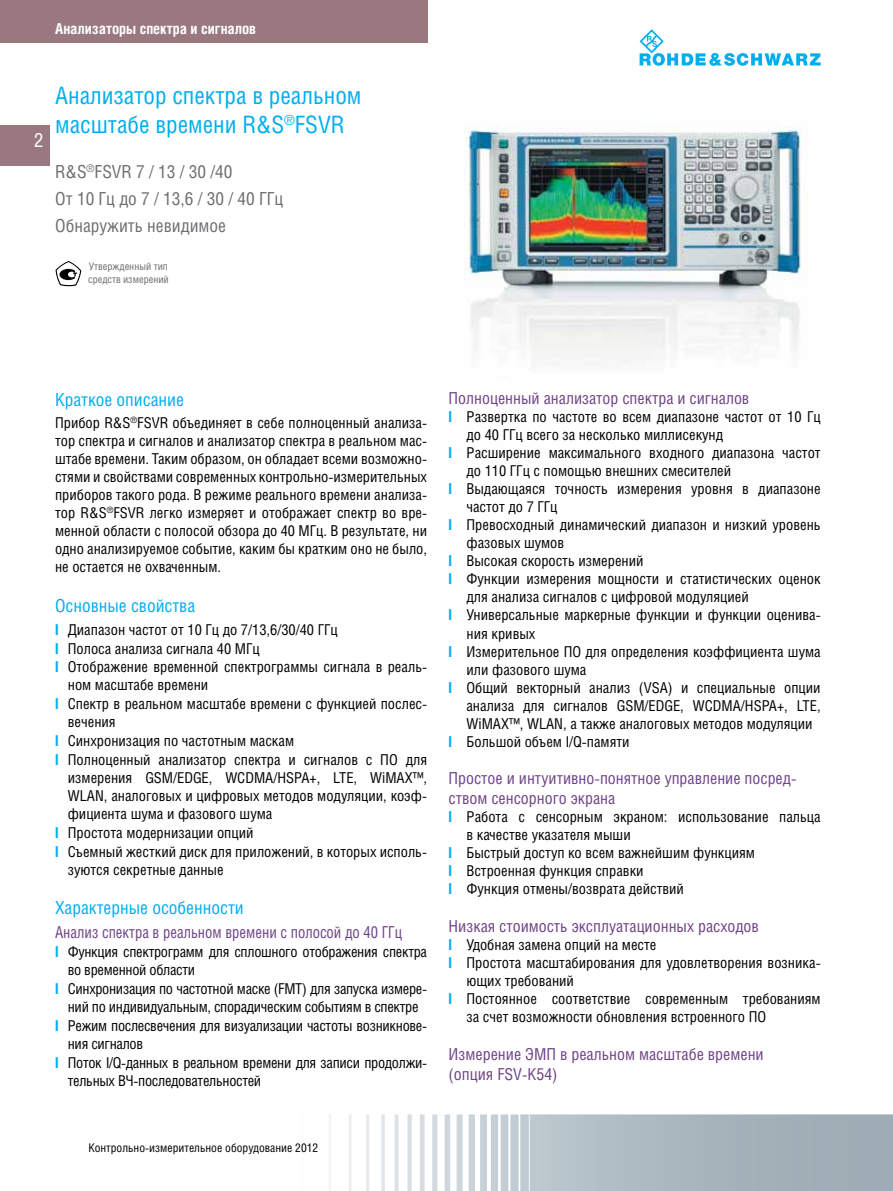
<style>
.page{position:relative;width:893px;height:1191px;background:#fff}
.page>*{position:absolute;margin:0;border:0;box-sizing:border-box;transform-origin:0 0}
.t1{font:24px/28.8px "Helios Cond";color:#00aeef}
.t2{font:19.5px "Helios Cond";color:#fff}
.t3{font:18px/27px "Helios Cond";color:#6d6e71}
.t4{font:18px "Helios Cond";color:#00aeef}
.t5{font:16.5px/19.8px "Helios Cond";color:#6e4387}
.t6{font:16.5px "Helios Cond";color:#6e4387;scale:.92 1}
.t7{font:15px/18px "Helios Cond";color:#000;text-align:justify}
.t8{font:15px "Helios Cond";letter-spacing:-.02em;color:#000}
.t9{font:700 15px "Helios Cond";color:#fff}
.t10{font:12px "Helios Cond";color:#000}
.t11{font:10.5px/12.6px "Helios Cond";color:#6d6e71}
.s1{font-weight:700;color:#00aeef}
</style>
<div class="page">
<svg style="left:329px;top:1114px;width:564px;height:77px"></svg>
<div style="left:0;top:0;width:427px;height:43px;background:#997880"></div>
<svg style="left:640px;top:29px;width:181px;height:37px"></svg>
<div style="left:0;top:125px;width:50px;height:41px;background:#997880"></div>
<img style="left:465px;top:125px;width:344px;height:239px">
<svg style="left:56px;top:261px;width:25px;height:25px"></svg>
<p class="t9" style="left:55px;top:20px;width:202px">Анализаторы спектра и сигналов</p>
<h2 class="t2" style="left:34px;top:128px;width:11px">2</h2>
<h1 class="t1" style="left:55px;top:81px;width:308px">Анализатор спектра в реальном масштабе времени R&amp;S<sup>®</sup>FSVR</h1>
<p class="t3" style="left:55px;top:158px;width:230px">R&amp;S<sup>®</sup>FSVR 7 / 13 / 30 /40<br>От 10 Гц до 7 / 13,6 / 30 / 40 ГГц<br>Обнаружить невидимое</p>
<p class="t11" style="left:88px;top:260px;width:82px">Утвержденный тип средств измерений</p>
<p class="t4" style="left:55px;top:388px;width:130px">Краткое описание</p>
<p class="t7" style="left:55px;top:413px;width:374px">Прибор R&amp;S<sup>®</sup>FSVR объединяет в себе полноценный анализа&shy;тор спектра и сигналов и анализатор спектра в реальном мас&shy;штабе времени. Таким образом, он обладает всеми возможно&shy;стями и свойствами современных контрольно-измерительных приборов такого рода. В режиме реального времени анализа&shy;тор R&amp;S<sup>®</sup>FSVR легко измеряет и отображает спектр во вре&shy;менной области с полосой обзора до 40 МГц. В результате, ни одно анализируемое событие, каким бы кратким оно не было, не остается не охваченным.</p>
<p class="t4" style="left:55px;top:594px;width:142px">Основные свойства</p>
<p class="t7" style="left:55px;top:620px;width:284px"><span class="s1">I</span> Диапазон частот от 10 Гц до 7/13,6/30/40 ГГц</p>
<p class="t7" style="left:55px;top:639px;width:206px"><span class="s1">I</span> Полоса анализа сигнала 40 МГц</p>
<p class="t7" style="left:55px;top:657px;width:374px"><span class="s1">I</span> Отображение временной спектрограммы сигнала в реаль-</p>
<p class="t7" style="left:68px;top:675px;width:142px">ном масштабе времени</p>
<p class="t7" style="left:55px;top:694px;width:374px"><span class="s1">I</span> Спектр в реальном масштабе времени с функцией послес-</p>
<p class="t7" style="left:68px;top:712px;width:49px">вечения</p>
<p class="t7" style="left:55px;top:731px;width:241px"><span class="s1">I</span> Синхронизация по частотным маскам</p>
<p class="t7" style="left:55px;top:750px;width:374px"><span class="s1">I</span> Полноценный анализатор спектра и сигналов с ПО для</p>
<p class="t7" style="left:68px;top:768px;width:361px">измерения GSM/EDGE, WCDMA/HSPA+, LTE, WiMAX™,</p>
<p class="t7" style="left:68px;top:786px;width:361px">WLAN, аналоговых и цифровых методов модуляции, коэф-</p>
<p class="t7" style="left:68px;top:804px;width:206px">фициента шума и фазового шума</p>
<p class="t7" style="left:55px;top:823px;width:200px"><span class="s1">I</span> Простота модернизации опций</p>
<p class="t7" style="left:55px;top:842px;width:374px"><span class="s1">I</span> Съемный жесткий диск для приложений, в которых исполь-</p>
<p class="t7" style="left:68px;top:860px;width:157px">зуются секретные данные</p>
<p class="t4" style="left:55px;top:897px;width:190px">Характерные особенности</p>
<p class="t6" style="left:55px;top:922px;width:379px">Анализ спектра в реальном времени с полосой до 40 ГГц</p>
<p class="t8" style="left:55px;top:943px;width:374px"><span class="s1">I</span> Функция спектрограмм для сплошного отображения спектра</p>
<p class="t8" style="left:68px;top:961px;width:129px">во временной области</p>
<p class="t8" style="left:55px;top:979px;width:374px"><span class="s1">I</span> Синхронизация по частотной маске (FMT) для запуска измере-</p>
<p class="t8" style="left:68px;top:997px;width:352px">ний по индивидуальным, спорадическим событиям в спектре</p>
<p class="t8" style="left:55px;top:1016px;width:374px"><span class="s1">I</span> Режим послесвечения для визуализации частоты возникнове-</p>
<p class="t8" style="left:68px;top:1034px;width:77px">ния сигналов</p>
<p class="t8" style="left:55px;top:1053px;width:374px"><span class="s1">I</span> Поток I/Q-данных в реальном времени для записи продолжи-</p>
<p class="t8" style="left:68px;top:1071px;width:195px">тельных ВЧ-последовательностей</p>
<p class="t10" style="left:88px;top:1140px;width:231px">Контрольно-измерительное оборудование 2012</p>
<p class="t5" style="left:449px;top:388px;width:302px">Полноценный анализатор спектра и сигналов</p>
<p class="t7" style="left:449px;top:408px;width:374px"><span class="s1">I</span> Развертка по частоте во всем диапазоне частот от 10 Гц</p>
<p class="t7" style="left:466px;top:426px;width:258px">до 40 ГГц всего за несколько миллисекунд</p>
<p class="t7" style="left:449px;top:444px;width:374px"><span class="s1">I</span> Расширение максимального входного диапазона частот</p>
<p class="t7" style="left:466px;top:462px;width:266px">до 110 ГГц с помощью внешних смесителей</p>
<p class="t7" style="left:449px;top:480px;width:374px"><span class="s1">I</span> Выдающаяся точность измерения уровня в диапазоне</p>
<p class="t7" style="left:466px;top:498px;width:93px">частот до 7 ГГц</p>
<p class="t7" style="left:449px;top:516px;width:374px"><span class="s1">I</span> Превосходный динамический диапазон и низкий уровень</p>
<p class="t7" style="left:466px;top:534px;width:99px">фазовых шумов</p>
<p class="t7" style="left:449px;top:552px;width:197px"><span class="s1">I</span> Высокая скорость измерений</p>
<p class="t7" style="left:449px;top:570px;width:374px"><span class="s1">I</span> Функции измерения мощности и статистических оценок</p>
<p class="t7" style="left:466px;top:588px;width:284px">для анализа сигналов с цифровой модуляцией</p>
<p class="t7" style="left:449px;top:606px;width:374px"><span class="s1">I</span> Универсальные маркерные функции и функции оценива-</p>
<p class="t7" style="left:466px;top:624px;width:70px">ния кривых</p>
<p class="t7" style="left:449px;top:642px;width:374px"><span class="s1">I</span> Измерительное ПО для определения коэффициента шума</p>
<p class="t7" style="left:466px;top:660px;width:121px">или фазового шума</p>
<p class="t7" style="left:449px;top:678px;width:374px"><span class="s1">I</span> Общий векторный анализ (VSA) и специальные опции</p>
<p class="t7" style="left:466px;top:696px;width:356px">анализа для сигналов GSM/EDGE, WCDMA/HSPA+, LTE,</p>
<p class="t7" style="left:466px;top:714px;width:348px">WiMAX™, WLAN, а также аналоговых методов модуляции</p>
<p class="t7" style="left:449px;top:732px;width:183px"><span class="s1">I</span> Большой объем I/Q-памяти</p>
<p class="t5" style="left:449px;top:768px;width:349px">Простое и интуитивно-понятное управление посред&shy;ством сенсорного экрана</p>
<p class="t7" style="left:449px;top:807px;width:374px"><span class="s1">I</span> Работа с сенсорным экраном: использование пальца</p>
<p class="t7" style="left:466px;top:825px;width:166px">в качестве указателя мыши</p>
<p class="t7" style="left:449px;top:843px;width:308px"><span class="s1">I</span> Быстрый доступ ко всем важнейшим функциям</p>
<p class="t7" style="left:449px;top:861px;width:197px"><span class="s1">I</span> Встроенная функция справки</p>
<p class="t7" style="left:449px;top:879px;width:237px"><span class="s1">I</span> Функция отмены/возврата действий</p>
<p class="t5" style="left:449px;top:916px;width:312px">Низкая стоимость эксплуатационных расходов</p>
<p class="t7" style="left:449px;top:935px;width:209px"><span class="s1">I</span> Удобная замена опций на месте</p>
<p class="t7" style="left:449px;top:953px;width:374px"><span class="s1">I</span> Простота масштабирования для удовлетворения возника-</p>
<p class="t7" style="left:466px;top:971px;width:109px">ющих требований</p>
<p class="t7" style="left:449px;top:989px;width:374px"><span class="s1">I</span> Постоянное соответствие современным требованиям</p>
<p class="t7" style="left:466px;top:1007px;width:301px">за счет возможности обновления встроенного ПО</p>
<p class="t5" style="left:449px;top:1043px;width:317px">Измерение ЭМП в реальном масштабе времени (опция FSV-K54)</p>
</div>
